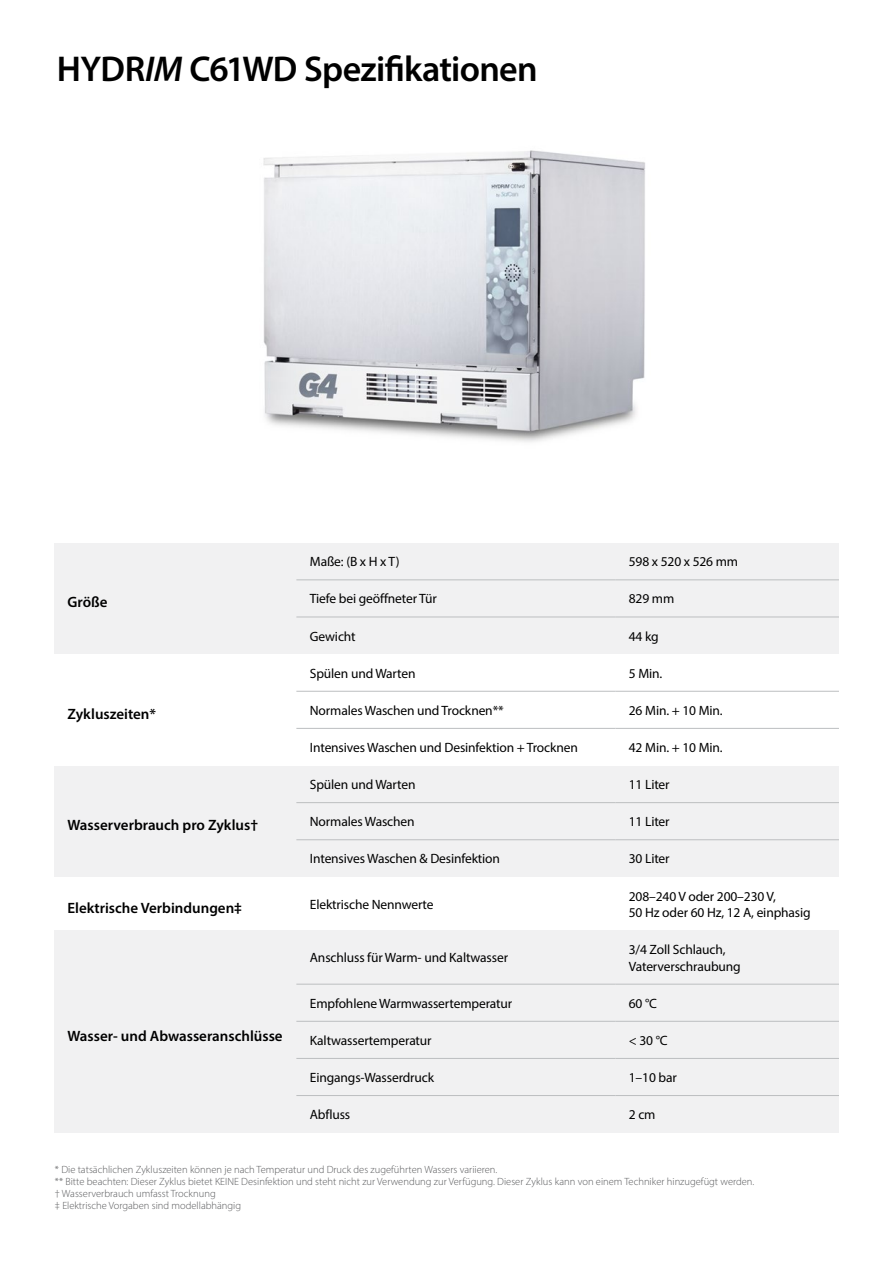
<style>
.page{position:relative;width:893px;height:1263px;background:#fff}
.page>*{position:absolute;margin:0;border:0;box-sizing:border-box;transform-origin:0 0}
.t1{font:600 36px "Myriad Pro";letter-spacing:-.02em;color:#000}
.t2{font:600 15px "Myriad Pro";color:#000}
.t3{font:13.5px/16.5px "Myriad Pro";letter-spacing:-.01em;color:#000}
.t4{font:300 10.5px/12px "Myriad Pro";color:#58595b}
.s1{font-style:italic}
</style>
<div class="page">
<img style="left:263px;top:150px;width:382px;height:292px">
<div style="left:54px;top:543px;width:785px;height:110px;background:#f1f1f2"></div>
<div style="left:54px;top:766px;width:785px;height:110px;background:#f1f1f2"></div>
<div style="left:54px;top:930px;width:785px;height:202px;background:#f1f1f2"></div>
<hr style="left:296px;top:580px;width:319px;height:1px;background:#bcbec0">
<hr style="left:615px;top:580px;width:224px;height:1px;background:#bcbec0">
<hr style="left:296px;top:617px;width:319px;height:1px;background:#bcbec0">
<hr style="left:615px;top:617px;width:224px;height:1px;background:#bcbec0">
<hr style="left:296px;top:691px;width:319px;height:1px;background:#bcbec0">
<hr style="left:615px;top:691px;width:224px;height:1px;background:#bcbec0">
<hr style="left:296px;top:728px;width:319px;height:1px;background:#bcbec0">
<hr style="left:615px;top:728px;width:224px;height:1px;background:#bcbec0">
<hr style="left:296px;top:802px;width:319px;height:1px;background:#bcbec0">
<hr style="left:615px;top:802px;width:224px;height:1px;background:#bcbec0">
<hr style="left:296px;top:839px;width:319px;height:1px;background:#bcbec0">
<hr style="left:615px;top:839px;width:224px;height:1px;background:#bcbec0">
<hr style="left:296px;top:984px;width:319px;height:1px;background:#bcbec0">
<hr style="left:615px;top:984px;width:224px;height:1px;background:#bcbec0">
<hr style="left:296px;top:1021px;width:319px;height:1px;background:#bcbec0">
<hr style="left:615px;top:1021px;width:224px;height:1px;background:#bcbec0">
<hr style="left:296px;top:1058px;width:319px;height:1px;background:#bcbec0">
<hr style="left:615px;top:1058px;width:224px;height:1px;background:#bcbec0">
<hr style="left:296px;top:1095px;width:319px;height:1px;background:#bcbec0">
<hr style="left:615px;top:1095px;width:224px;height:1px;background:#bcbec0">
<h1 class="t1" style="left:57px;top:46px;width:482px">HYDR<span class="s1">IM</span> C61WD Spezifikationen</h1>
<p class="t2" style="left:68px;top:593px;width:42px">Größe</p>
<p class="t2" style="left:68px;top:704px;width:90px">Zykluszeiten*</p>
<p class="t2" style="left:68px;top:816px;width:192px">Wasserverbrauch pro Zyklus†</p>
<p class="t3" style="left:310px;top:553px;width:91px">Maße: (B x H x T)</p>
<p class="t3" style="left:629px;top:553px;width:111px">598 x 520 x 526 mm</p>
<p class="t3" style="left:310px;top:590px;width:128px">Tiefe bei geöffneter Tür</p>
<p class="t3" style="left:629px;top:590px;width:47px">829 mm</p>
<p class="t3" style="left:310px;top:628px;width:47px">Gewicht</p>
<p class="t3" style="left:629px;top:628px;width:32px">44 kg</p>
<p class="t3" style="left:310px;top:665px;width:107px">Spülen und Warten</p>
<p class="t3" style="left:629px;top:665px;width:35px">5 Min.</p>
<p class="t3" style="left:310px;top:702px;width:195px">Normales Waschen und Trocknen**</p>
<p class="t3" style="left:629px;top:702px;width:95px">26 Min. + 10 Min.</p>
<p class="t3" style="left:310px;top:739px;width:270px">Intensives Waschen und Desinfektion + Trocknen</p>
<p class="t3" style="left:629px;top:739px;width:95px">42 Min. + 10 Min.</p>
<p class="t3" style="left:310px;top:776px;width:107px">Spülen und Warten</p>
<p class="t3" style="left:629px;top:776px;width:42px">11 Liter</p>
<p class="t3" style="left:310px;top:813px;width:106px">Normales Waschen</p>
<p class="t3" style="left:629px;top:813px;width:42px">11 Liter</p>
<p class="t3" style="left:310px;top:850px;width:192px">Intensives Waschen &amp; Desinfektion</p>
<p class="t3" style="left:629px;top:850px;width:42px">30 Liter</p>
<p class="t2" style="left:68px;top:898px;width:176px">Elektrische Verbindungen‡</p>
<p class="t3" style="left:310px;top:896px;width:125px">Elektrische Nennwerte</p>
<p class="t3" style="left:629px;top:887px;width:183px">208–240 V oder 200–230 V,<br>50 Hz oder 60 Hz, 12 A, einphasig</p>
<p class="t2" style="left:68px;top:1026px;width:217px">Wasser- und Abwasseranschlüsse</p>
<p class="t3" style="left:310px;top:949px;width:200px">Anschluss für Warm- und Kaltwasser</p>
<p class="t3" style="left:629px;top:941px;width:114px">3/4 Zoll Schlauch,<br>Vaterverschraubung</p>
<p class="t3" style="left:310px;top:995px;width:204px">Empfohlene Warmwassertemperatur</p>
<p class="t3" style="left:629px;top:995px;width:30px">60 °C</p>
<p class="t3" style="left:310px;top:1032px;width:123px">Kaltwassertemperatur</p>
<p class="t3" style="left:629px;top:1032px;width:40px">&lt; 30 °C</p>
<p class="t3" style="left:310px;top:1069px;width:126px">Eingangs-Wasserdruck</p>
<p class="t3" style="left:629px;top:1069px;width:50px">1–10 bar</p>
<p class="t3" style="left:310px;top:1106px;width:42px">Abfluss</p>
<p class="t3" style="left:629px;top:1106px;width:28px">2 cm</p>
<p class="t4" style="left:55px;top:1164px;width:701px">* Die tatsächlichen Zykluszeiten können je nach Temperatur und Druck des zugeführten Wassers variieren.<br>** Bitte beachten: Dieser Zyklus bietet KEINE Desinfektion und steht nicht zur Verwendung zur Verfügung. Dieser Zyklus kann von einem Techniker hinzugefügt werden. † Wasserverbrauch umfasst Trocknung<br>‡ Elektrische Vorgaben sind modellabhängig</p>
</div>
